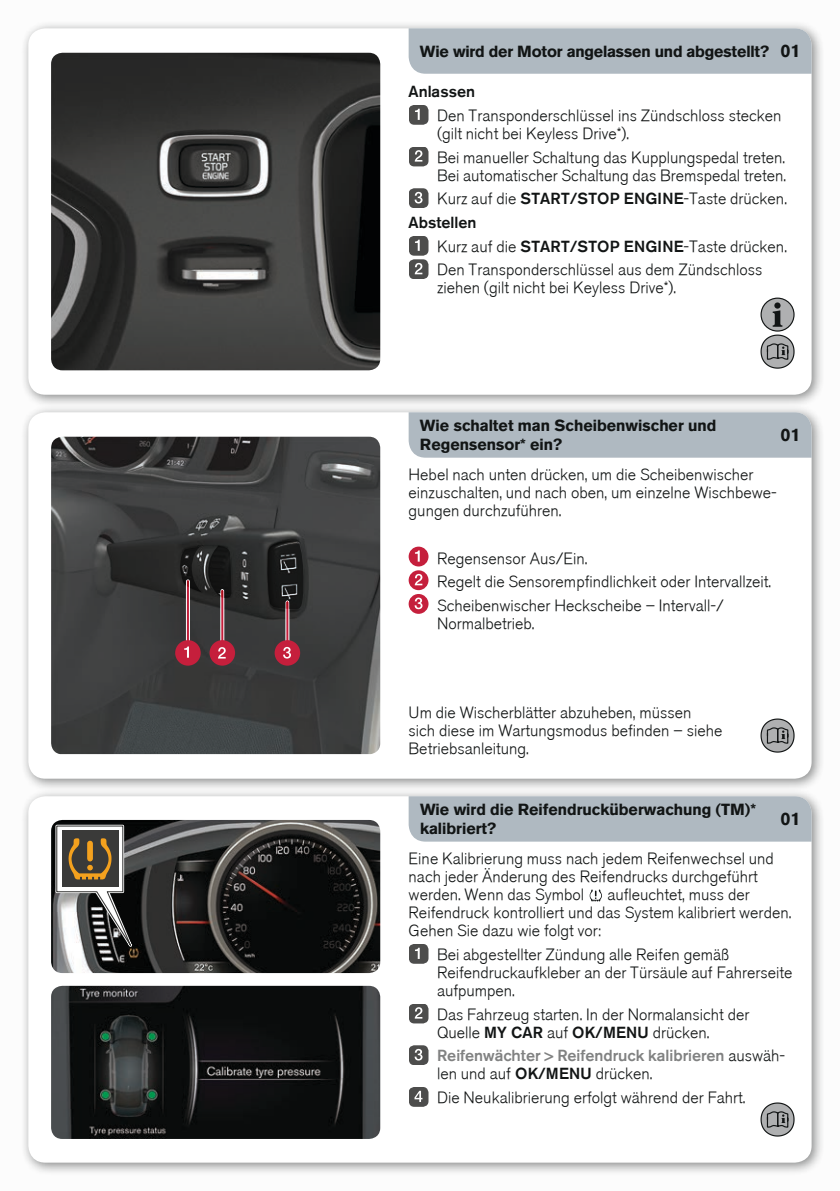
<style>
.page{position:relative;width:840px;height:1191px;background:#fff}
.page>*{position:absolute;margin:0;border:0;box-sizing:border-box;transform-origin:0 0}
.t1{font:700 18px "Volvo Sans";color:#121515}
.t2{font:300 16px/18px "Volvo Sans";color:#121515}
.t3{font:700 16px/19.2px "Volvo Sans";color:#121515}
.t4{font:300 16px/18px "Volvo Sans";color:#818282}
.t5{font:300 16px/23.6px "Volvo Sans";color:#121515}
.s1{font-style:inherit}
.s2{color:#121515}
</style>
<div class="page">
<div style="left:0;top:0;width:839px;height:1191px;background:#f6f6f6"></div>
<div style="left:20px;top:20px;width:804px;height:388px;background:#121515;opacity:.5"></div>
<div style="left:28px;top:28px;width:783px;height:367px;background:#fff;border-radius:17px"></div>
<div style="left:20px;top:404px;width:804px;height:388px;background:#121515;opacity:.5"></div>
<div style="left:28px;top:412px;width:783px;height:366px;background:#fff;border-radius:17px"></div>
<div style="left:20px;top:788px;width:804px;height:388px;background:#121515;opacity:.5"></div>
<div style="left:28px;top:796px;width:783px;height:366px;background:#fff;border-radius:17px"></div>
<img style="left:51px;top:53px;width:329px;height:317px">
<div style="left:408px;top:28px;width:403px;height:46px;background:#afb9c1"></div>
<div style="left:408px;top:412px;width:403px;height:46px;background:#afb9c1"></div>
<img style="left:51px;top:437px;width:329px;height:317px">
<hr style="left:186px;top:581px;width:4px;height:72px;background:#f8f3f4">
<div style="left:175px;top:640px;width:25px;height:25px;background:#c51f3c;border-radius:50%"></div>
<hr style="left:187px;top:581px;width:2px;height:72px;background:#c51f3c">
<svg style="left:184px;top:646px;width:5px;height:11px"></svg>
<svg style="left:220px;top:598px;width:4px;height:42px"></svg>
<div style="left:209px;top:640px;width:26px;height:25px;background:#c51f3c;border-radius:50%"></div>
<hr style="left:221px;top:591px;width:2px;height:62px;background:#c51f3c">
<svg style="left:285px;top:609px;width:4px;height:31px"></svg>
<div style="left:274px;top:640px;width:26px;height:25px;background:#c51f3c;border-radius:50%"></div>
<hr style="left:286px;top:602px;width:2px;height:51px;background:#c51f3c">
<svg style="left:218px;top:647px;width:7px;height:11px"></svg>
<svg style="left:283px;top:647px;width:8px;height:11px"></svg>
<svg style="left:180px;top:547px;width:22px;height:45px"></svg>
<svg style="left:208px;top:546px;width:23px;height:52px"></svg>
<svg style="left:267px;top:541px;width:36px;height:68px;background:#242424"></svg>
<div style="left:408px;top:796px;width:403px;height:45px;background:#afb9c1"></div>
<img style="left:51px;top:985px;width:329px;height:154px">
<img style="left:51px;top:820px;width:329px;height:153px">
<svg style="left:54px;top:823px;width:91px;height:150px"></svg>
<svg style="left:409px;top:105px;width:19px;height:20px"></svg>
<svg style="left:409px;top:147px;width:19px;height:19px"></svg>
<svg style="left:409px;top:188px;width:19px;height:20px"></svg>
<svg style="left:409px;top:236px;width:19px;height:43px"></svg>
<svg style="left:760px;top:334px;width:34px;height:35px"></svg>
<div style="left:760px;top:298px;width:33px;height:33px;background:#afb0b1;border-radius:50%"></div>
<div style="left:760px;top:297px;width:34px;height:34px;border:1px solid #121515;border-radius:50%"></div>
<svg style="left:772px;top:302px;width:10px;height:25px"></svg>
<div style="left:408px;top:546px;width:20px;height:20px;background:#c51f3c;border-radius:50%"></div>
<svg style="left:415px;top:550px;width:4px;height:11px"></svg>
<svg style="left:408px;top:570px;width:20px;height:20px"></svg>
<svg style="left:414px;top:574px;width:8px;height:11px"></svg>
<svg style="left:408px;top:594px;width:20px;height:20px"></svg>
<svg style="left:414px;top:597px;width:8px;height:12px"></svg>
<svg style="left:760px;top:718px;width:34px;height:34px"></svg>
<svg style="left:591px;top:892px;width:11px;height:10px"></svg>
<svg style="left:589px;top:889px;width:12px;height:12px"></svg>
<svg style="left:409px;top:944px;width:19px;height:19px"></svg>
<svg style="left:409px;top:1004px;width:19px;height:19px"></svg>
<svg style="left:409px;top:1045px;width:19px;height:20px"></svg>
<svg style="left:409px;top:1087px;width:19px;height:19px"></svg>
<svg style="left:760px;top:1102px;width:34px;height:34px"></svg>
<p class="t1" style="left:780px;top:38px;width:22px">01</p>
<p class="t3" style="left:420px;top:41px;width:350px">Wie wird der Motor angelassen und abgestellt?</p>
<p class="t5" style="left:408px;top:80px;width:68px">Anlassen</p>
<p class="t2" style="left:437px;top:107px;width:346px">Den Transponderschlüssel ins Zündschloss stecken (gilt nicht bei Keyless Drive*).</p>
<p class="t2" style="left:437px;top:148px;width:350px">Bei manueller Schaltung das Kupplungspedal treten.<br>Bei automatischer Schaltung das Bremspedal treten.</p>
<p class="t5" style="left:408px;top:187px;width:379px;text-indent:28px"><span class="s1">Kurz auf die</span> START/STOP ENGINE<span class="s1">-Taste drücken.<br></span>Abstellen</p>
<p class="t2" style="left:437px;top:235px;width:351px;line-height:23.6px">Kurz auf die <span class="s1">START/STOP ENGINE</span>-Taste drücken.<br>Den Transponderschlüssel aus dem Zündschloss</p>
<p class="t2" style="left:437px;top:279px;width:240px">ziehen (gilt nicht bei Keyless Drive*).</p>
<p class="t3" style="left:420px;top:415px;width:297px">Wie schaltet man Scheibenwischer und<br>Regensensor* ein?</p>
<p class="t2" style="left:408px;top:466px;width:369px">Hebel nach unten drücken, um die Scheibenwischer einzuschalten, und nach oben, um einzelne Wischbewe&shy;gungen durchzuführen.</p>
<p class="t2" style="left:437px;top:546px;width:335px;line-height:23.6px">Regensensor Aus/Ein.<br>Regelt die Sensorempfindlichkeit oder Intervallzeit.<br>Scheibenwischer Heckscheibe – Intervall-/</p>
<p class="t2" style="left:437px;top:615px;width:99px">Normalbetrieb.</p>
<p class="t1" style="left:780px;top:422px;width:22px">01</p>
<p class="t2" style="left:408px;top:704px;width:315px">Um die Wischerblätter abzuheben, müssen<br>sich diese im Wartungsmodus befinden – siehe<br>Betriebsanleitung.</p>
<p class="t3" style="left:420px;top:799px;width:337px">Wie wird die Reifendrucküberwachung (TM)* kalibriert?</p>
<p class="t1" style="left:780px;top:806px;width:22px">01</p>
<p class="t2" style="left:408px;top:850px;width:366px">Eine Kalibrierung muss nach jedem Reifenwechsel und nach jeder Änderung des Reifendrucks durchgeführt werden. Wenn das Symbol</p>
<p class="t2" style="left:408px;top:886px;width:384px;text-indent:198px">aufleuchtet, muss der<br>Reifendruck kontrolliert und das System kalibriert werden.<br>Gehen Sie dazu wie folgt vor:</p>
<p class="t2" style="left:437px;top:945px;width:357px">Bei abgestellter Zündung alle Reifen gemäß<br>Reifendruckaufkleber an der Türsäule auf Fahrerseite aufpumpen.</p>
<p class="t2" style="left:437px;top:1005px;width:314px">Das Fahrzeug starten. In der Normalansicht der<br>Quelle <span class="s1">MY CAR</span> auf <span class="s1">OK/MENU</span> drücken.</p>
<p class="t4" style="left:437px;top:1046px;width:349px">Reifenwächter &gt; Reifendruck kalibrieren <span class="s2">auswäh&shy;len und auf</span> <span class="s2">OK/MENU</span> <span class="s2">drücken.</span></p>
<p class="t2" style="left:437px;top:1088px;width:310px">Die Neukalibrierung erfolgt während der Fahrt.</p>
</div>
